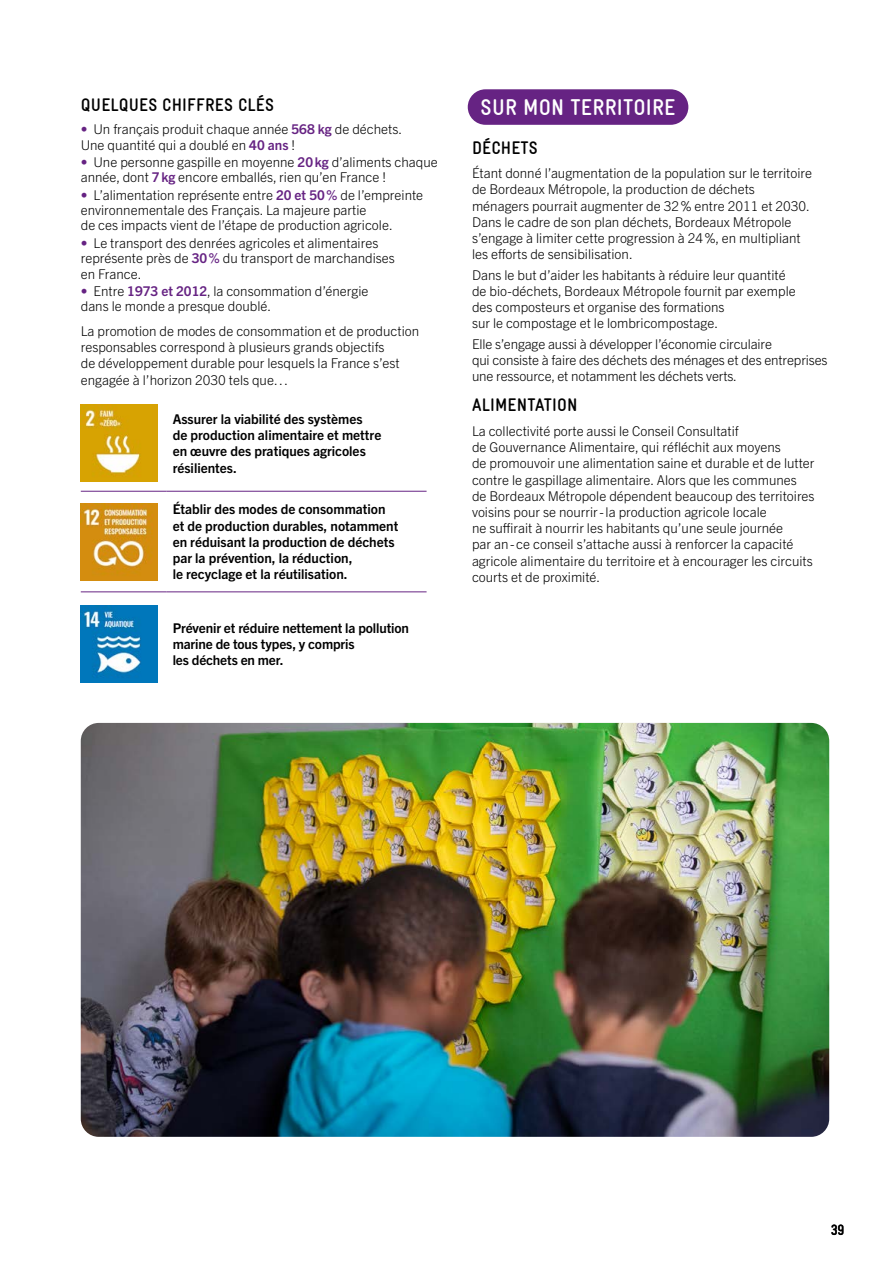
<style>
.page{position:relative;width:893px;height:1263px;background:#fff}
.page>*{position:absolute;margin:0;border:0;box-sizing:border-box;transform-origin:0 0}
.t1{font:700 condensed 22.5px "Gravur LLTT";letter-spacing:.01em;color:#fff}
.t2{font:700 condensed 18px "Gravur LLTT";letter-spacing:.01em;color:#000}
.t3{font:700 15px "Gravur Condensed Pro";color:#000}
.t4{font:300 13.5px/16.2px "Trade Gothic Next LT Pro";color:#000}
.t5{font:700 13.5px/16.2px "Trade Gothic Next LT Pro";color:#000}
.s1{color:#662383}
.s2{font-weight:700;color:#662383}
</style>
<div class="page">
<hr style="left:81px;top:491px;width:86px;height:1px;background:#662383">
<hr style="left:167px;top:491px;width:260px;height:1px;background:#662383">
<hr style="left:81px;top:591px;width:86px;height:1px;background:#662383">
<hr style="left:167px;top:591px;width:260px;height:1px;background:#662383">
<img style="left:81px;top:404px;width:77px;height:78px">
<img style="left:81px;top:503px;width:77px;height:77px">
<img style="left:81px;top:605px;width:77px;height:77px">
<div style="left:468px;top:89px;width:220px;height:36px;background:#662383;border-radius:18px"></div>
<img style="left:81px;top:723px;width:748px;height:414px">
<h2 class="t2" style="left:81px;top:92px;width:195px">QUELQUES CHIFFRES CLÉS</h2>
<p class="t4" style="left:81px;top:121px;width:323px;line-height:15.3px"><span class="s1">•</span> Un français produit chaque année <span class="s2">568 kg</span> de déchets.<br>Une quantité qui a doublé en <span class="s2">40 ans</span> !</p>
<p class="t4" style="left:81px;top:154px;width:358px;line-height:15.3px"><span class="s1">•</span> Une personne gaspille en moyenne <span class="s2">20kg</span> d’aliments chaque année, dont <span class="s2">7kg</span> encore emballés, rien qu’en France !</p>
<p class="t4" style="left:81px;top:186px;width:344px;line-height:15.3px"><span class="s1">•</span> L’alimentation représente entre <span class="s2">20 et 50%</span> de l’empreinte environnementale des Français. La majeure partie<br>de ces impacts vient de l’étape de production agricole.</p>
<p class="t4" style="left:81px;top:234px;width:316px;line-height:15.3px"><span class="s1">•</span> Le transport des denrées agricoles et alimentaires représente près de <span class="s2">30%</span> du transport de marchandises en France.</p>
<p class="t4" style="left:81px;top:282px;width:289px;line-height:15.3px"><span class="s1">•</span> Entre <span class="s2">1973 et 2012</span>, la consommation d’énergie dans le monde a presque doublé.</p>
<p class="t4" style="left:81px;top:322px;width:340px">La promotion de modes de consommation et de production responsables correspond à plusieurs grands objectifs<br>de développement durable pour lesquels la France s’est engagée à l’horizon 2030 tels que…</p>
<p class="t5" style="left:173px;top:410px;width:210px">Assurer la viabilité des systèmes<br>de production alimentaire et mettre en œuvre des pratiques agricoles résilientes.</p>
<p class="t5" style="left:173px;top:500px;width:227px">Établir des modes de consommation et de production durables, notamment en réduisant la production de déchets par la prévention, la réduction,<br>le recyclage et la réutilisation.</p>
<p class="t5" style="left:173px;top:619px;width:238px">Prévenir et réduire nettement la pollution marine de tous types, y compris<br>les déchets en mer.</p>
<h1 class="t1" style="left:481px;top:92px;width:196px">SUR MON TERRITOIRE</h1>
<h2 class="t2" style="left:472px;top:135px;width:67px">DÉCHETS</h2>
<p class="t4" style="left:472px;top:164px;width:342px">Étant donné l’augmentation de la population sur le territoire de Bordeaux Métropole, la production de déchets ménagers pourrait augmenter de 32% entre 2011 et 2030.<br>Dans le cadre de son plan déchets, Bordeaux Métropole s’engage à limiter cette progression à 24%, en multipliant les efforts de sensibilisation.</p>
<p class="t4" style="left:472px;top:266px;width:325px">Dans le but d’aider les habitants à réduire leur quantité de bio-déchets, Bordeaux Métropole fournit par exemple des composteurs et organise des formations<br>sur le compostage et le lombricompostage.</p>
<p class="t4" style="left:472px;top:335px;width:357px">Elle s’engage aussi à développer l’économie circulaire<br>qui consiste à faire des déchets des ménages et des entreprises une ressource, et notamment les déchets verts.</p>
<h2 class="t2" style="left:472px;top:393px;width:107px">ALIMENTATION</h2>
<p class="t4" style="left:472px;top:422px;width:344px">La collectivité porte aussi le Conseil Consultatif<br>de Gouvernance Alimentaire, qui réfléchit aux moyens<br>de promouvoir une alimentation saine et durable et de lutter contre le gaspillage alimentaire. Alors que les communes de Bordeaux Métropole dépendent beaucoup des territoires voisins pour se nourrir-la production agricole locale<br>ne suffirait à nourrir les habitants qu’une seule journée<br>par an-ce conseil s’attache aussi à renforcer la capacité agricole alimentaire du territoire et à encourager les circuits courts et de proximité.</p>
<p class="t3" style="left:831px;top:1222px;width:15px">39</p>
</div>
